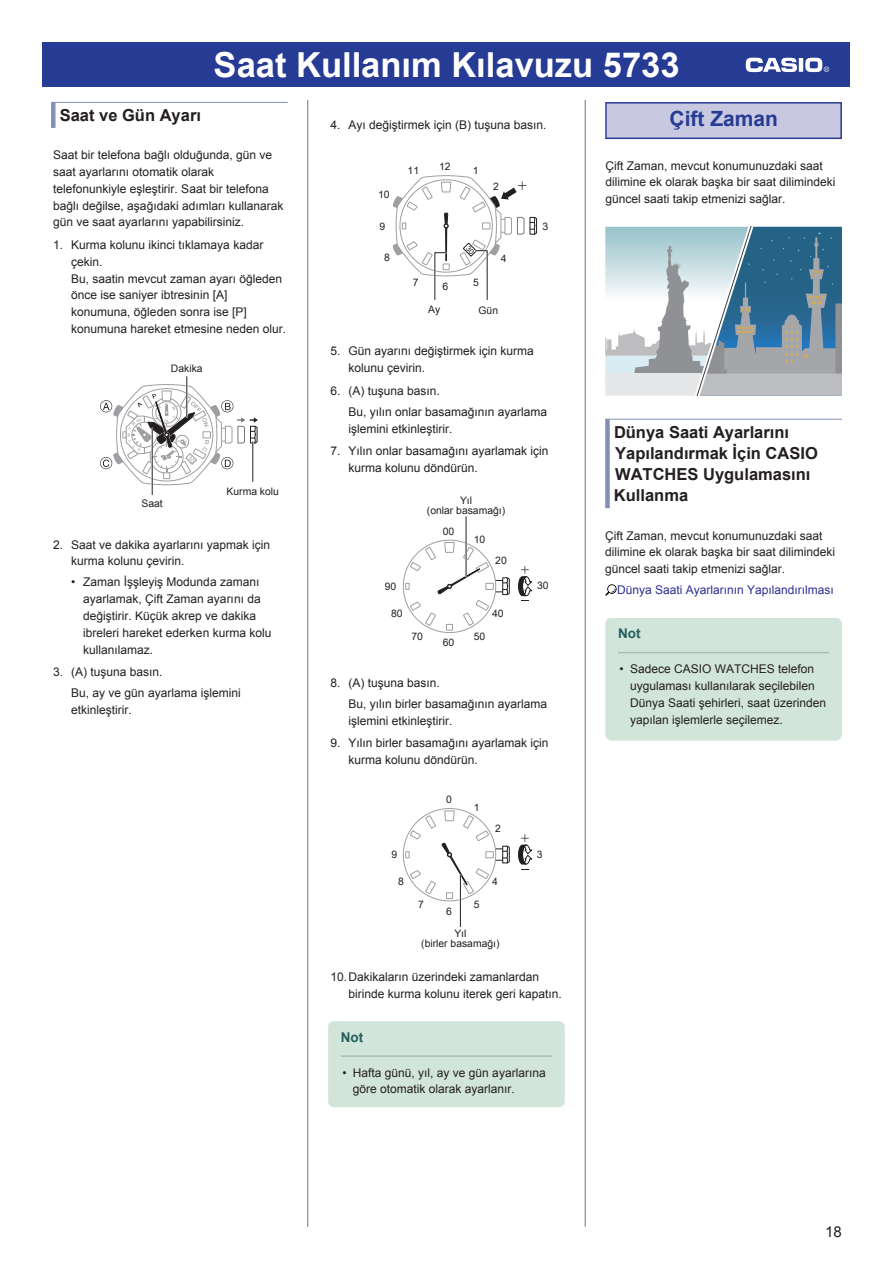
<style>
.page{position:relative;width:893px;height:1263px;background:#fff}
.page>*{position:absolute;margin:0;border:0;box-sizing:border-box;transform-origin:0 0}
.t1{font:700 34.5px "Arial";color:#fff}
.t2{font:700 21px "Arial";color:#263b94}
.t3{font:700 16.5px/21px "Arial";color:#231f20}
.t4{font:15px "Arial";color:#231f20}
.t5{font:700 13.5px "Arial";color:#245e5c}
.t6{font:12px/16.8px "Arial";color:#231f20}
.t7{font:12px "Arial";color:#2e3092}
.t8{font:10.35px/10.5px "Arial";color:#231f20;text-align:center}
.t9{font:10.35px "Arial Unicode MS";color:#231f20}
</style>
<div class="page">
<hr style="left:585px;top:100px;width:1px;height:1127px;background:#727276">
<hr style="left:308px;top:100px;width:1px;height:1127px;background:#727276">
<hr style="left:51px;top:102px;width:237px;height:1px;background:#8290b6">
<svg style="left:51px;top:102px;width:7px;height:26px"></svg>
<hr style="left:152px;top:428px;width:1px;height:67px;background:#231f20">
<hr style="left:187px;top:377px;width:1px;height:40px;background:#231f20">
<svg style="left:495px;top:577px;width:15px;height:18px"></svg>
<div style="left:486px;top:583px;width:7px;height:7px;border:1px solid #9d9fa2"></div>
<div style="left:446px;top:624px;width:7px;height:6px;border:1px solid #9d9fa2"></div>
<svg style="left:405px;top:542px;width:84px;height:84px"></svg>
<svg style="left:518px;top:566px;width:15px;height:35px"></svg>
<hr style="left:465px;top:517px;width:2px;height:59px;background:#fff">
<hr style="left:466px;top:517px;width:1px;height:59px;background:#231f20">
<svg style="left:495px;top:845px;width:15px;height:19px"></svg>
<div style="left:486px;top:851px;width:7px;height:7px;border:1px solid #9d9fa2"></div>
<div style="left:446px;top:892px;width:7px;height:7px;border:1px solid #9d9fa2"></div>
<svg style="left:405px;top:810px;width:84px;height:88px"></svg>
<hr style="left:459px;top:875px;width:2px;height:52px;background:#fff">
<hr style="left:460px;top:875px;width:1px;height:52px;background:#231f20">
<svg style="left:518px;top:834px;width:14px;height:36px"></svg>
<div style="left:607px;top:104px;width:233px;height:34px;background:#c8c8e1"></div>
<hr style="left:605px;top:102px;width:237px;height:2px;background:#263b94">
<hr style="left:840px;top:102px;width:2px;height:37px;background:#263b94">
<hr style="left:605px;top:138px;width:237px;height:1px;background:#263b94">
<hr style="left:605px;top:102px;width:2px;height:37px;background:#263b94">
<svg style="left:605px;top:227px;width:237px;height:169px;background:#98afbb"></svg>
<hr style="left:605px;top:419px;width:237px;height:1px;background:#8290b6">
<div style="left:605px;top:419px;width:5px;height:89px;background:#8290b6"></div>
<div style="left:43px;top:43px;width:807px;height:44px;background:#263b94"></div>
<hr style="left:799px;top:58px;width:4px;height:14px;background:#fff">
<svg style="left:746px;top:58px;width:51px;height:14px"></svg>
<svg style="left:805px;top:58px;width:24px;height:14px"></svg>
<div style="left:328px;top:1021px;width:237px;height:86px;background:#d2e5da"></div>
<hr style="left:341px;top:1055px;width:211px;height:2px;background:#a7bfbb">
<div style="left:605px;top:618px;width:237px;height:123px;background:#d2e5da"></div>
<hr style="left:618px;top:652px;width:211px;height:1px;background:#a7bfbb">
<svg style="left:606px;top:585px;width:10px;height:11px"></svg>
<svg style="left:100px;top:383px;width:158px;height:103px"></svg>
<svg style="left:393px;top:175px;width:145px;height:125px"></svg>
<h3 class="t3" style="left:60px;top:106px;width:143px">Saat ve Gün Ayarı</h3>
<h1 class="t1" style="left:214px;top:42px;width:467px">Saat Kullanım Kılavuzu 5733</h1>
<p class="t6" style="left:330px;top:116px;width:218px">4. Ayı değiştirmek için (B) tuşuna basın.</p>
<h2 class="t2" style="left:669px;top:105px;width:110px">Çift Zaman</h2>
<p class="t6" style="left:53px;top:147px;width:232px">Saat bir telefona bağlı olduğunda, gün ve saat ayarlarını otomatik olarak telefonunkiyle eşleştirir. Saat bir telefona bağlı değilse, aşağıdaki adımları kullanarak gün ve saat ayarlarını yapabilirsiniz.</p>
<p class="t6" style="left:71px;top:236px;width:216px;text-indent:-18px">1. Kurma kolunu ikinci tıklamaya kadar çekin.<br>Bu, saatin mevcut zaman ayarı öğleden önce ise saniyer ibtresinin [A] konumuna, öğleden sonra ise [P] konumuna hareket etmesine neden olur.</p>
<p class="t8" style="left:171px;top:363px;width:33px">Dakika</p>
<p class="t8" style="left:142px;top:499px;width:23px">Saat</p>
<p class="t8" style="left:227px;top:486px;width:54px">Kurma kolu</p>
<p class="t6" style="left:71px;top:536px;width:200px;text-indent:-18px">2. Saat ve dakika ayarlarını yapmak için kurma kolunu çevirin.</p>
<p class="t6" style="left:83px;top:574px;width:190px;text-indent:-12px">• Zaman İşşleyiş Modunda zamanı ayarlamak, Çift Zaman ayarını da değiştirir. Küçük akrep ve dakika ibreleri hareket ederken kurma kolu kullanılamaz.</p>
<p class="t6" style="left:71px;top:661px;width:171px;line-height:21px;text-indent:-18px">3. (A) tuşuna basın.<br>Bu, ay ve gün ayarlama işlemini</p>
<p class="t6" style="left:71px;top:701px;width:62px">etkinleştirir.</p>
<p class="t9" style="left:378px;top:186px;width:13px">10</p>
<p class="t9" style="left:439px;top:159px;width:13px">12</p>
<p class="t9" style="left:408px;top:163px;width:13px">11</p>
<p class="t9" style="left:473px;top:163px;width:7px">1</p>
<p class="t9" style="left:493px;top:178px;width:7px">2</p>
<p class="t9" style="left:380px;top:219px;width:7px">9</p>
<p class="t9" style="left:542px;top:219px;width:7px">3</p>
<p class="t9" style="left:384px;top:250px;width:7px">8</p>
<p class="t9" style="left:501px;top:250px;width:7px">4</p>
<p class="t9" style="left:413px;top:275px;width:7px">7</p>
<p class="t9" style="left:473px;top:275px;width:7px">5</p>
<p class="t9" style="left:443px;top:279px;width:7px">6</p>
<p class="t8" style="left:428px;top:304px;width:14px">Ay</p>
<p class="t8" style="left:479px;top:305px;width:21px">Gün</p>
<p class="t6" style="left:348px;top:343px;width:187px;text-indent:-18px">5. Gün ayarını değiştirmek için kurma kolunu çevirin.</p>
<p class="t6" style="left:348px;top:380px;width:200px;line-height:21px;text-indent:-18px">6. (A) tuşuna basın.<br>Bu, yılın onlar basamağının ayarlama</p>
<p class="t6" style="left:348px;top:420px;width:106px">işlemini etkinleştirir.</p>
<p class="t6" style="left:348px;top:443px;width:202px;text-indent:-18px">7. Yılın onlar basamağını ayarlamak için kurma kolunu döndürün.</p>
<p class="t8" style="left:427px;top:495px;width:80px">Yıl<br>(onlar basamağı)</p>
<p class="t9" style="left:385px;top:579px;width:13px">90</p>
<p class="t9" style="left:443px;top:523px;width:13px">00</p>
<p class="t9" style="left:474px;top:532px;width:13px">10</p>
<p class="t9" style="left:495px;top:553px;width:13px">20</p>
<p class="t9" style="left:391px;top:606px;width:13px">80</p>
<p class="t9" style="left:492px;top:606px;width:13px">40</p>
<p class="t9" style="left:411px;top:628px;width:13px">70</p>
<p class="t9" style="left:474px;top:628px;width:13px">50</p>
<p class="t9" style="left:443px;top:635px;width:13px">60</p>
<p class="t9" style="left:537px;top:578px;width:13px">30</p>
<p class="t6" style="left:348px;top:672px;width:200px;line-height:21px;text-indent:-18px">8. (A) tuşuna basın.<br>Bu, yılın birler basamağının ayarlama</p>
<p class="t6" style="left:348px;top:712px;width:106px">işlemini etkinleştirir.</p>
<p class="t6" style="left:348px;top:735px;width:202px;text-indent:-18px">9. Yılın birler basamağını ayarlamak için kurma kolunu döndürün.</p>
<p class="t9" style="left:391px;top:847px;width:7px">9</p>
<p class="t9" style="left:446px;top:792px;width:7px">0</p>
<p class="t9" style="left:474px;top:800px;width:7px">1</p>
<p class="t9" style="left:495px;top:821px;width:7px">2</p>
<p class="t9" style="left:398px;top:874px;width:7px">8</p>
<p class="t9" style="left:492px;top:874px;width:7px">4</p>
<p class="t9" style="left:418px;top:897px;width:7px">7</p>
<p class="t9" style="left:474px;top:897px;width:7px">5</p>
<p class="t9" style="left:446px;top:904px;width:7px">6</p>
<p class="t8" style="left:421px;top:928px;width:80px">Yıl<br>(birler basamağı)</p>
<p class="t9" style="left:537px;top:846px;width:7px">3</p>
<p class="t6" style="left:348px;top:968px;width:215px;text-indent:-18px">10. Dakikaların üzerindeki zamanlardan birinde kurma kolunu iterek geri kapatın.</p>
<p class="t5" style="left:341px;top:1028px;width:24px">Not</p>
<p class="t6" style="left:353px;top:1064px;width:194px;text-indent:-10px">• Hafta günü, yıl, ay ve gün ayarlarına göre otomatik olarak ayarlanır.</p>
<p class="t6" style="left:605px;top:157px;width:232px">Çift Zaman, mevcut konumunuzdaki saat dilimine ek olarak başka bir saat dilimindeki güncel saati takip etmenizi sağlar.</p>
<h3 class="t3" style="left:614px;top:422px;width:205px">Dünya Saati Ayarlarını<br>Yapılandırmak İçin CASIO<br>WATCHES Uygulamasını<br>Kullanma</h3>
<p class="t6" style="left:605px;top:527px;width:232px">Çift Zaman, mevcut konumunuzdaki saat dilimine ek olarak başka bir saat dilimindeki güncel saati takip etmenizi sağlar.</p>
<p class="t7" style="left:617px;top:582px;width:218px">Dünya Saati Ayarlarının Yapılandırılması</p>
<p class="t5" style="left:618px;top:624px;width:24px">Not</p>
<p class="t6" style="left:630px;top:661px;width:198px;text-indent:-10px">• Sadece CASIO WATCHES telefon uygulaması kullanılarak seçilebilen Dünya Saati şehirleri, saat üzerinden yapılan işlemlerle seçilemez.</p>
<p class="t4" style="left:825px;top:1222px;width:18px">18</p>
</div>
